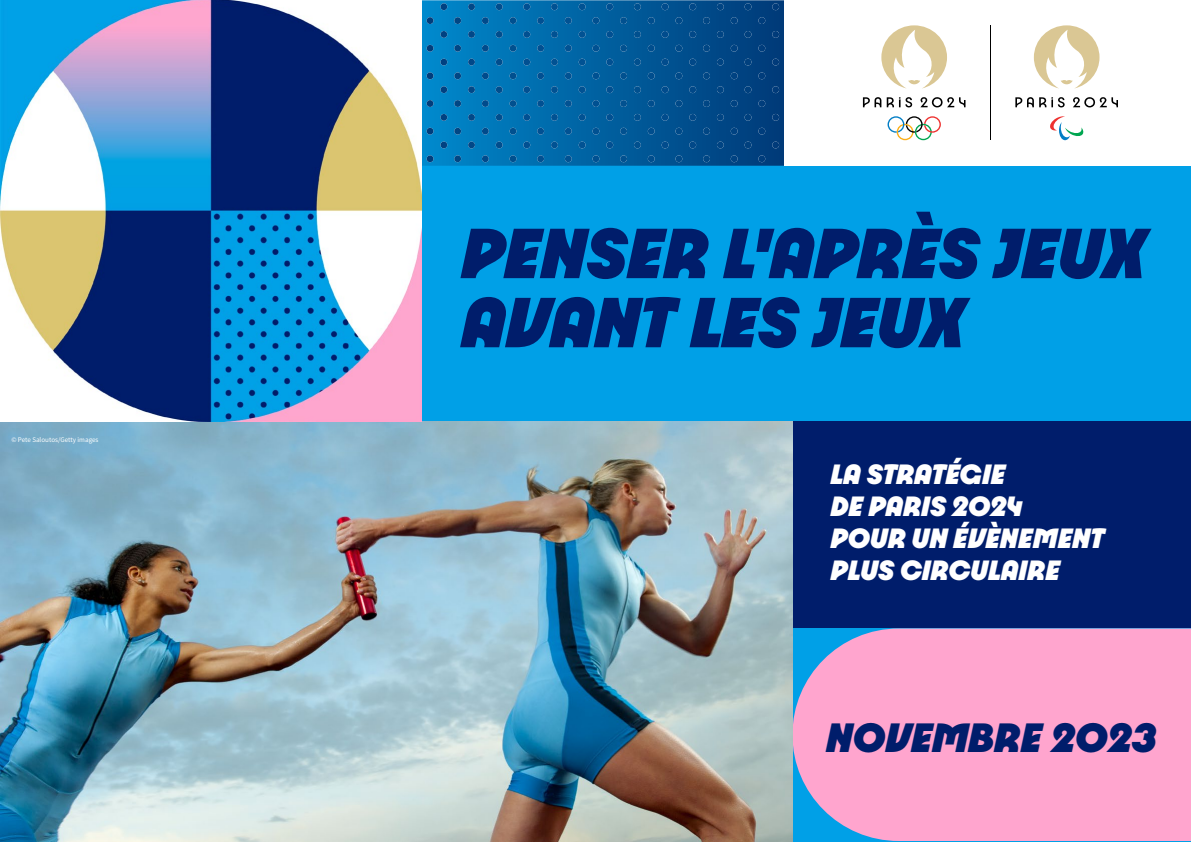
<style>
.page{position:relative;width:1191px;height:842px;background:#fff}
.page>*{position:absolute;margin:0;border:0;box-sizing:border-box;transform-origin:0 0}
.t1{font:italic 900 76px/69.1px "Paris 2024";letter-spacing:.005em;color:#001d6b}
.t2{font:italic 900 44px "Paris 2024";letter-spacing:.01em;color:#001d6b}
.t3{font:italic 900 30px/32px "Paris 2024";letter-spacing:.01em;color:#fff}
.t4{font:7px "Source Sans Pro";color:#fff}
</style>
<div class="page">
<div style="left:421px;top:166px;width:770px;height:255px;background:#00a0e7"></div>
<div style="left:792px;top:421px;width:399px;height:207px;background:#001d6b"></div>
<svg style="left:422px;top:0;width:362px;height:166px;background:#0161a1"></svg>
<svg style="left:717px;top:31px;width:7px;height:7px"></svg>
<svg style="left:689px;top:31px;width:7px;height:7px"></svg>
<svg style="left:703px;top:17px;width:7px;height:7px"></svg>
<svg style="left:717px;top:3px;width:7px;height:7px"></svg>
<svg style="left:689px;top:3px;width:7px;height:7px"></svg>
<svg style="left:772px;top:31px;width:7px;height:7px"></svg>
<svg style="left:744px;top:31px;width:7px;height:7px"></svg>
<svg style="left:758px;top:17px;width:7px;height:7px"></svg>
<svg style="left:731px;top:17px;width:6px;height:7px"></svg>
<svg style="left:772px;top:3px;width:7px;height:7px"></svg>
<svg style="left:744px;top:3px;width:7px;height:7px"></svg>
<svg style="left:703px;top:155px;width:7px;height:7px"></svg>
<svg style="left:717px;top:142px;width:7px;height:6px"></svg>
<svg style="left:689px;top:142px;width:7px;height:6px"></svg>
<svg style="left:703px;top:128px;width:7px;height:7px"></svg>
<svg style="left:717px;top:114px;width:7px;height:7px"></svg>
<svg style="left:689px;top:114px;width:7px;height:7px"></svg>
<svg style="left:703px;top:100px;width:7px;height:7px"></svg>
<svg style="left:717px;top:86px;width:7px;height:7px"></svg>
<svg style="left:689px;top:86px;width:7px;height:7px"></svg>
<svg style="left:703px;top:72px;width:7px;height:7px"></svg>
<svg style="left:717px;top:59px;width:7px;height:6px"></svg>
<svg style="left:689px;top:59px;width:7px;height:6px"></svg>
<svg style="left:703px;top:45px;width:7px;height:7px"></svg>
<svg style="left:758px;top:155px;width:7px;height:7px"></svg>
<svg style="left:731px;top:155px;width:6px;height:7px"></svg>
<svg style="left:772px;top:142px;width:7px;height:6px"></svg>
<svg style="left:744px;top:142px;width:7px;height:6px"></svg>
<svg style="left:758px;top:128px;width:7px;height:7px"></svg>
<svg style="left:731px;top:128px;width:6px;height:7px"></svg>
<svg style="left:772px;top:114px;width:7px;height:7px"></svg>
<svg style="left:744px;top:114px;width:7px;height:7px"></svg>
<svg style="left:758px;top:100px;width:7px;height:7px"></svg>
<svg style="left:731px;top:100px;width:6px;height:7px"></svg>
<svg style="left:772px;top:86px;width:7px;height:7px"></svg>
<svg style="left:744px;top:86px;width:7px;height:7px"></svg>
<svg style="left:758px;top:72px;width:7px;height:7px"></svg>
<svg style="left:731px;top:72px;width:6px;height:7px"></svg>
<svg style="left:772px;top:59px;width:7px;height:6px"></svg>
<svg style="left:744px;top:59px;width:7px;height:6px"></svg>
<svg style="left:758px;top:45px;width:7px;height:7px"></svg>
<svg style="left:731px;top:45px;width:6px;height:7px"></svg>
<svg style="left:551px;top:31px;width:7px;height:7px"></svg>
<svg style="left:523px;top:31px;width:7px;height:7px"></svg>
<svg style="left:537px;top:17px;width:7px;height:7px"></svg>
<svg style="left:551px;top:3px;width:7px;height:7px"></svg>
<svg style="left:523px;top:3px;width:7px;height:7px"></svg>
<svg style="left:661px;top:31px;width:7px;height:7px"></svg>
<svg style="left:634px;top:31px;width:7px;height:7px"></svg>
<svg style="left:606px;top:31px;width:7px;height:7px"></svg>
<svg style="left:578px;top:31px;width:7px;height:7px"></svg>
<svg style="left:675px;top:17px;width:7px;height:7px"></svg>
<svg style="left:648px;top:17px;width:6px;height:7px"></svg>
<svg style="left:620px;top:17px;width:7px;height:7px"></svg>
<svg style="left:592px;top:17px;width:7px;height:7px"></svg>
<svg style="left:565px;top:17px;width:7px;height:7px"></svg>
<svg style="left:661px;top:3px;width:7px;height:7px"></svg>
<svg style="left:634px;top:3px;width:7px;height:7px"></svg>
<svg style="left:606px;top:3px;width:7px;height:7px"></svg>
<svg style="left:578px;top:3px;width:7px;height:7px"></svg>
<svg style="left:537px;top:155px;width:7px;height:7px"></svg>
<svg style="left:551px;top:142px;width:7px;height:6px"></svg>
<svg style="left:523px;top:142px;width:7px;height:6px"></svg>
<svg style="left:537px;top:128px;width:7px;height:7px"></svg>
<svg style="left:551px;top:114px;width:7px;height:7px"></svg>
<svg style="left:523px;top:114px;width:7px;height:7px"></svg>
<svg style="left:537px;top:100px;width:7px;height:7px"></svg>
<svg style="left:551px;top:86px;width:7px;height:7px"></svg>
<svg style="left:523px;top:86px;width:7px;height:7px"></svg>
<svg style="left:537px;top:72px;width:7px;height:7px"></svg>
<svg style="left:551px;top:59px;width:7px;height:6px"></svg>
<svg style="left:523px;top:59px;width:7px;height:6px"></svg>
<svg style="left:537px;top:45px;width:7px;height:7px"></svg>
<svg style="left:675px;top:155px;width:7px;height:7px"></svg>
<svg style="left:648px;top:155px;width:6px;height:7px"></svg>
<svg style="left:620px;top:155px;width:7px;height:7px"></svg>
<svg style="left:592px;top:155px;width:7px;height:7px"></svg>
<svg style="left:565px;top:155px;width:7px;height:7px"></svg>
<svg style="left:661px;top:142px;width:7px;height:6px"></svg>
<svg style="left:634px;top:142px;width:7px;height:6px"></svg>
<svg style="left:606px;top:142px;width:7px;height:6px"></svg>
<svg style="left:578px;top:142px;width:7px;height:6px"></svg>
<svg style="left:675px;top:128px;width:7px;height:7px"></svg>
<svg style="left:648px;top:128px;width:6px;height:7px"></svg>
<svg style="left:620px;top:128px;width:7px;height:7px"></svg>
<svg style="left:592px;top:128px;width:7px;height:7px"></svg>
<svg style="left:565px;top:128px;width:7px;height:7px"></svg>
<svg style="left:661px;top:114px;width:7px;height:7px"></svg>
<svg style="left:634px;top:114px;width:7px;height:7px"></svg>
<svg style="left:606px;top:114px;width:7px;height:7px"></svg>
<svg style="left:578px;top:114px;width:7px;height:7px"></svg>
<svg style="left:675px;top:100px;width:7px;height:7px"></svg>
<svg style="left:648px;top:100px;width:6px;height:7px"></svg>
<svg style="left:620px;top:100px;width:7px;height:7px"></svg>
<svg style="left:592px;top:100px;width:7px;height:7px"></svg>
<svg style="left:565px;top:100px;width:7px;height:7px"></svg>
<svg style="left:661px;top:86px;width:7px;height:7px"></svg>
<svg style="left:634px;top:86px;width:7px;height:7px"></svg>
<svg style="left:606px;top:86px;width:7px;height:7px"></svg>
<svg style="left:578px;top:86px;width:7px;height:7px"></svg>
<svg style="left:675px;top:72px;width:7px;height:7px"></svg>
<svg style="left:648px;top:72px;width:6px;height:7px"></svg>
<svg style="left:620px;top:72px;width:7px;height:7px"></svg>
<svg style="left:592px;top:72px;width:7px;height:7px"></svg>
<svg style="left:565px;top:72px;width:7px;height:7px"></svg>
<svg style="left:661px;top:59px;width:7px;height:6px"></svg>
<svg style="left:634px;top:59px;width:7px;height:6px"></svg>
<svg style="left:606px;top:59px;width:7px;height:6px"></svg>
<svg style="left:578px;top:59px;width:7px;height:6px"></svg>
<svg style="left:675px;top:45px;width:7px;height:7px"></svg>
<svg style="left:648px;top:45px;width:6px;height:7px"></svg>
<svg style="left:620px;top:45px;width:7px;height:7px"></svg>
<svg style="left:592px;top:45px;width:7px;height:7px"></svg>
<svg style="left:565px;top:45px;width:7px;height:7px"></svg>
<svg style="left:496px;top:31px;width:6px;height:7px"></svg>
<svg style="left:468px;top:31px;width:7px;height:7px"></svg>
<svg style="left:440px;top:31px;width:7px;height:7px"></svg>
<svg style="left:509px;top:17px;width:7px;height:7px"></svg>
<svg style="left:482px;top:17px;width:7px;height:7px"></svg>
<svg style="left:454px;top:17px;width:7px;height:7px"></svg>
<svg style="left:426px;top:17px;width:7px;height:7px"></svg>
<svg style="left:496px;top:3px;width:6px;height:7px"></svg>
<svg style="left:468px;top:3px;width:7px;height:7px"></svg>
<svg style="left:440px;top:3px;width:7px;height:7px"></svg>
<svg style="left:509px;top:155px;width:7px;height:7px"></svg>
<svg style="left:482px;top:155px;width:7px;height:7px"></svg>
<svg style="left:454px;top:155px;width:7px;height:7px"></svg>
<svg style="left:426px;top:155px;width:7px;height:7px"></svg>
<svg style="left:496px;top:142px;width:6px;height:6px"></svg>
<svg style="left:468px;top:142px;width:7px;height:6px"></svg>
<svg style="left:440px;top:142px;width:7px;height:6px"></svg>
<svg style="left:509px;top:128px;width:7px;height:7px"></svg>
<svg style="left:482px;top:128px;width:7px;height:7px"></svg>
<svg style="left:454px;top:128px;width:7px;height:7px"></svg>
<svg style="left:426px;top:128px;width:7px;height:7px"></svg>
<svg style="left:496px;top:114px;width:6px;height:7px"></svg>
<svg style="left:468px;top:114px;width:7px;height:7px"></svg>
<svg style="left:440px;top:114px;width:7px;height:7px"></svg>
<svg style="left:509px;top:100px;width:7px;height:7px"></svg>
<svg style="left:482px;top:100px;width:7px;height:7px"></svg>
<svg style="left:454px;top:100px;width:7px;height:7px"></svg>
<svg style="left:426px;top:100px;width:7px;height:7px"></svg>
<svg style="left:496px;top:86px;width:6px;height:7px"></svg>
<svg style="left:468px;top:86px;width:7px;height:7px"></svg>
<svg style="left:440px;top:86px;width:7px;height:7px"></svg>
<svg style="left:509px;top:72px;width:7px;height:7px"></svg>
<svg style="left:482px;top:72px;width:7px;height:7px"></svg>
<svg style="left:454px;top:72px;width:7px;height:7px"></svg>
<svg style="left:426px;top:72px;width:7px;height:7px"></svg>
<svg style="left:496px;top:59px;width:6px;height:6px"></svg>
<svg style="left:468px;top:59px;width:7px;height:6px"></svg>
<svg style="left:440px;top:59px;width:7px;height:6px"></svg>
<svg style="left:509px;top:45px;width:7px;height:7px"></svg>
<svg style="left:482px;top:45px;width:7px;height:7px"></svg>
<svg style="left:454px;top:45px;width:7px;height:7px"></svg>
<svg style="left:426px;top:45px;width:7px;height:7px"></svg>
<svg style="left:1050px;top:116px;width:33px;height:24px"></svg>
<svg style="left:887px;top:116px;width:54px;height:24px"></svg>
<hr style="left:990px;top:25px;width:1px;height:115px;background:#000">
<svg style="left:1033px;top:25px;width:66px;height:63px"></svg>
<svg style="left:881px;top:25px;width:66px;height:63px"></svg>
<svg style="left:863px;top:97px;width:49px;height:11px"></svg>
<svg style="left:920px;top:97px;width:45px;height:11px"></svg>
<svg style="left:1015px;top:97px;width:49px;height:11px"></svg>
<svg style="left:1073px;top:97px;width:45px;height:11px"></svg>
<svg style="left:792px;top:628px;width:399px;height:213px;background:#f0a6ce"></svg>
<img style="left:0;top:421px;width:792px;height:421px">
<img style="left:0;top:0;width:421px;height:421px">
<p class="t4" style="left:11px;top:435px;width:89px">© Pete Saloutos/Getty images</p>
<h1 class="t1" style="left:462px;top:216px;width:686px">PENSER L'APRÈS JEUX<br>AVANT LES JEUX</h1>
<p class="t3" style="left:831px;top:457px;width:275px">LA STRATÉGIE<br>DE PARIS 2024<br>POUR UN ÉVÈNEMENT<br>PLUS CIRCULAIRE</p>
<h2 class="t2" style="left:826px;top:708px;width:331px">NOVEMBRE 2023</h2>
</div>
